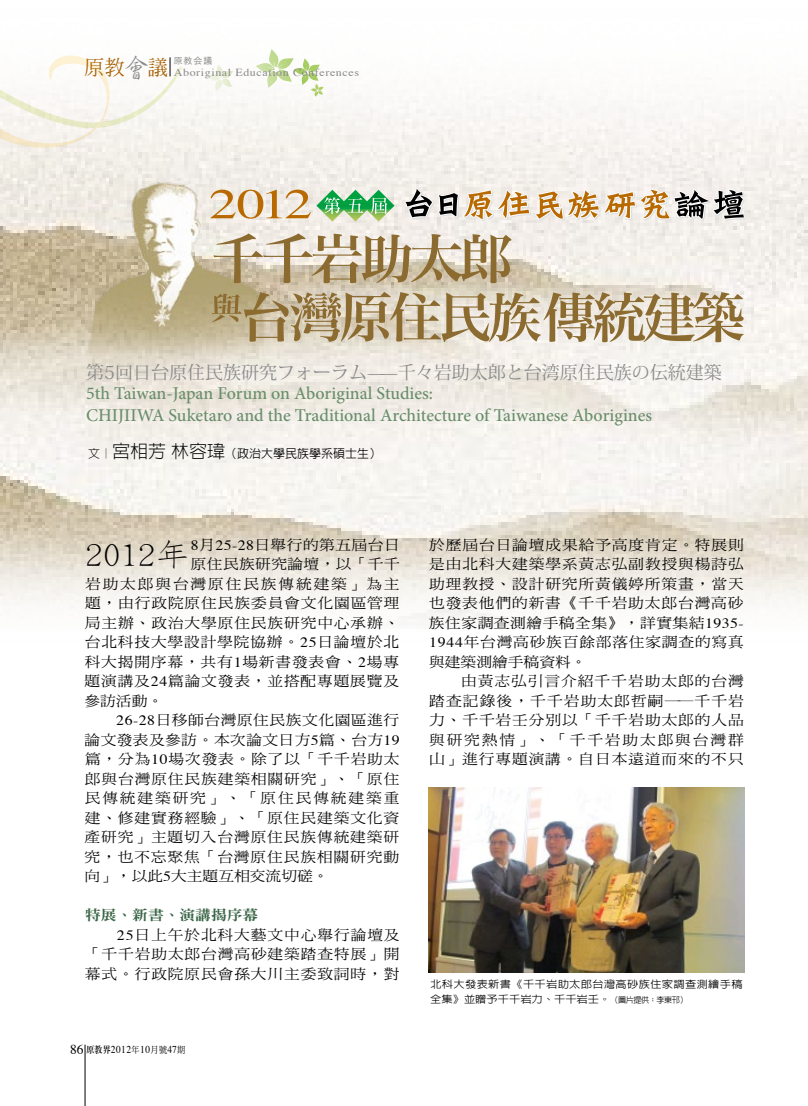
<style>
.page{position:relative;width:808px;height:1106px;background:#fff}
.page>*{position:absolute;margin:0;border:0;box-sizing:border-box;transform-origin:0 0}
.t1{font:300 31.65px "AR Fang Song B5 HK";color:#000;scale:1.11 1}
.t2{font:500 18px/21.3px "Minion Pro";color:#698e6a}
.t3{font:14.1px "DF Ming Std W5";letter-spacing:.055em;color:#000;scale:1.11 1}
.t4{font:14.1px "DF Ming Std W5";letter-spacing:.115em;color:#000;scale:1.11 1}
.t5{font:14.1px "DF Ming Std W5";letter-spacing:.03em;color:#000;scale:1.11 1}
.t6{font:14.1px "DF Ming Std W5";color:#000;scale:1.11 1}
.t7{font:14.1px "DF Ming Std W5";letter-spacing:.025em;color:#000;scale:1.11 1}
.t8{font:14.1px "DF Ming Std W5";letter-spacing:.035em;color:#000;scale:1.11 1}
.t9{font:14.1px "DF Ming Std W5";letter-spacing:.02em;color:#000;scale:1.11 1}
.t10{font:14.1px "DF Ming Std W9";color:#396545;scale:1.11 1}
.t11{font:500 12px "AR Hei B5";color:#000}
.t12{font:10.8px "Times";letter-spacing:.05em;color:#898989;scale:1.11 1}
.t13{font:10.5px "Times";letter-spacing:.05em;color:#000;scale:.9 1}
.t14{font:500 10.2px/15px "AR Hei B5";letter-spacing:.03em;color:#000;scale:1.11 1}
.t15{font:9px "Heisei Kaku Go Std W3";color:#898989}
.s1{font-family:"AR Xing Shu B5";font-weight:500;font-size:27.75px}
.s2{font-family:"Koz Min Pro";font-weight:400;color:#898989}
.s3{font-weight:300}
.s4{font-weight:300;font-size:18px}
.s5{font-family:"Times"}
.s6{font-size:13.5px}
.s7{font-family:"AR Ming B5";font-weight:800;font-size:9px}
.s8{font-family:"DF Ming Std W5";font-size:9px}
.s9{font-size:8.1px}
</style>
<div class="page">
<img style="left:0;top:90px;width:808px;height:536px">
<img style="left:72px;top:177px;width:210px;height:282px">
<svg style="left:404px;top:188px;width:342px;height:33px"></svg>
<svg style="left:210px;top:190px;width:184px;height:31px;background:#bdcaa2"></svg>
<svg style="left:214px;top:233px;width:297px;height:50px;background:#c9ba9f"></svg>
<svg style="left:212px;top:292px;width:532px;height:50px;background:#c2b293"></svg>
<svg style="left:255px;top:49px;width:69px;height:48px"></svg>
<svg style="left:207px;top:65px;width:26px;height:26px"></svg>
<hr style="left:85px;top:1044px;width:1px;height:62px;background:#000">
<svg style="left:0;top:55px;width:193px;height:108px"></svg>
<img style="left:429px;top:787px;width:315px;height:185px">
<p class="t12" style="left:84px;top:66px;width:249px"><sup>原教</sup><span class="s1">會</span><sup>議</sup> Aboriginal Education Conferences</p>
<p class="t15" style="left:174px;top:55px;width:40px">原教会議</p>
<p class="t2" style="left:86px;top:362px;width:655px"><span class="s2">第5回日台原住民族研究フォーラム——千々岩助太郎と台湾原住民族の伝統建築　<br></span>5th Taiwan-Japan Forum on Aboriginal Studies:<br>CHIJIIWA Suketaro and the Traditional Architecture of Taiwanese Aborigines</p>
<p class="t11" style="left:88px;top:447px;width:295px"><span class="s3">文︱</span><span class="s4">宮相芳林容瑋</span>（政治大學民族學系碩士生）</p>
<p class="t1" style="left:85px;top:539px;width:97px">2012年</p>
<p class="t5" style="left:191px;top:537px;width:190px"><span class="s5">8</span>月<span class="s5">25-28</span>日舉行的第五屆台日</p>
<p class="t9" style="left:191px;top:556px;width:190px">原住民族研究論壇，以「千千</p>
<p class="t4" style="left:85px;top:576px;width:285px">岩助太郎與台灣原住民族傳統建築」為主</p>
<p class="t3" style="left:85px;top:595px;width:285px">題，由行政院原住民族委員會文化園區管理</p>
<p class="t3" style="left:85px;top:615px;width:285px">局主辦、政治大學原住民族研究中心承辦、</p>
<p class="t3" style="left:85px;top:634px;width:285px">台北科技大學設計學院協辦。<span class="s5">25</span>日論壇於北</p>
<p class="t3" style="left:85px;top:654px;width:285px">科大揭開序幕，共有<span class="s5">1</span>場新書發表會、<span class="s5">2</span>場專</p>
<p class="t3" style="left:85px;top:673px;width:285px">題演講及<span class="s5">24</span>篇論文發表，並搭配專題展覽及</p>
<p class="t3" style="left:84px;top:693px;width:72px">參訪活動。</p>
<p class="t8" style="left:116px;top:712px;width:256px"><span class="s5">26-28</span>日移師台灣原住民族文化園區進行</p>
<p class="t7" style="left:85px;top:732px;width:285px">論文發表及參訪。本次論文日方<span class="s5">5</span>篇、台方<span class="s5">19</span></p>
<p class="t3" style="left:85px;top:751px;width:285px">篇，分為<span class="s5">10</span>場次發表。除了以「千千岩助太</p>
<p class="t3" style="left:85px;top:771px;width:285px">郎與台灣原住民族建築相關研究」、「原住</p>
<p class="t4" style="left:85px;top:790px;width:285px">民傳統建築研究」、「原住民傳統建築重</p>
<p class="t3" style="left:85px;top:810px;width:285px">建、修建實務經驗」、「原住民建築文化資</p>
<p class="t3" style="left:85px;top:829px;width:285px">產研究」主題切入台灣原住民族傳統建築研</p>
<p class="t3" style="left:85px;top:849px;width:285px">究，也不忘聚焦「台灣原住民族相關研究動</p>
<p class="t6" style="left:84px;top:868px;width:221px">向」，以此<span class="s5">5</span>大主題互相交流切磋。</p>
<p class="t10" style="left:85px;top:907px;width:158px">特展、新書、演講揭序幕</p>
<p class="t3" style="left:117px;top:927px;width:256px"><span class="s5">25</span>日上午於北科大藝文中心舉行論壇及</p>
<p class="t3" style="left:85px;top:946px;width:285px">「千千岩助太郎台灣高砂建築踏查特展」開</p>
<p class="t3" style="left:85px;top:966px;width:285px">幕式。行政院原民會孫大川主委致詞時，對</p>
<p class="t13" style="left:70px;top:1042px;width:129px"><span class="s6">86</span> <span class="s7">原教界</span>2012<span class="s8">年</span>10<span class="s8">月號</span>47<span class="s8">期</span></p>
<p class="t3" style="left:429px;top:537px;width:285px">於歷屆台日論壇成果給予高度肯定。特展則</p>
<p class="t3" style="left:429px;top:556px;width:285px">是由北科大建築學系黃志弘副教授與楊詩弘</p>
<p class="t3" style="left:429px;top:576px;width:285px">助理教授、設計研究所黃儀婷所策畫，當天</p>
<p class="t3" style="left:429px;top:595px;width:285px">也發表他們的新書《千千岩助太郎台灣高砂</p>
<p class="t5" style="left:429px;top:615px;width:285px">族住家調查測繪手稿全集》，詳實集結<span class="s5">1935-</span></p>
<p class="t3" style="left:429px;top:634px;width:285px"><span class="s5">1944</span>年台灣高砂族百餘部落住家調查的寫真</p>
<p class="t6" style="left:429px;top:654px;width:143px">與建築測繪手稿資料。</p>
<p class="t3" style="left:461px;top:673px;width:256px">由黃志弘引言介紹千千岩助太郎的台灣</p>
<p class="t3" style="left:429px;top:693px;width:285px">踏查記錄後，千千岩助太郎哲嗣──千千岩</p>
<p class="t3" style="left:429px;top:712px;width:285px">力、千千岩壬分別以「千千岩助太郎的人品</p>
<p class="t4" style="left:429px;top:732px;width:285px">與研究熱情」、「千千岩助太郎與台灣群</p>
<p class="t3" style="left:429px;top:751px;width:285px">山」進行專題演講。自日本遠道而來的不只</p>
<p class="t14" style="left:430px;top:976px;width:283px">北科大發表新書《千千岩助太郎台灣高砂族住家調查測繪手稿全集》並贈予千千岩力、千千岩壬。<span class="s9">（圖片提供：李東邗）</span></p>
</div>
